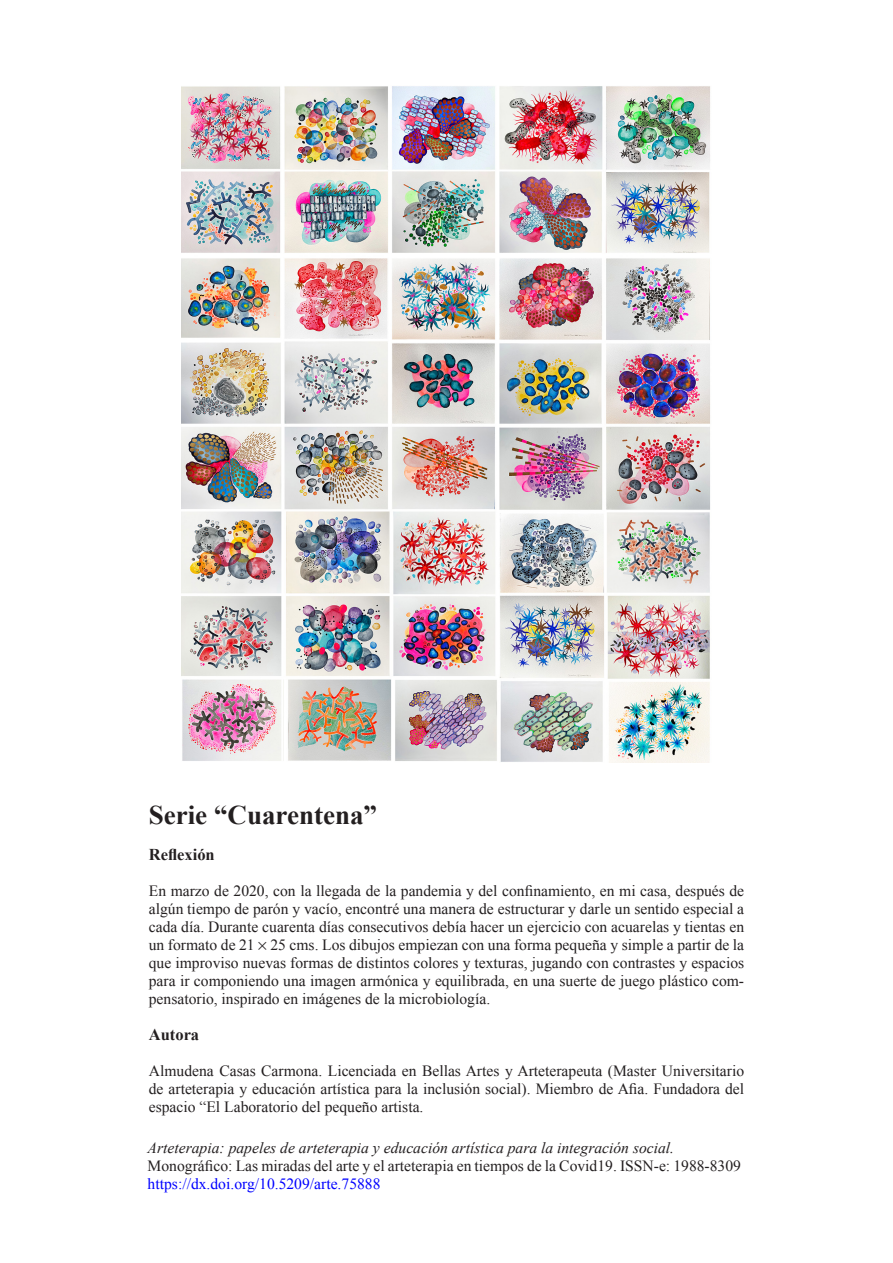
<style>
.page{position:relative;width:893px;height:1263px;background:#fff}
.page>*{position:absolute;margin:0;border:0;box-sizing:border-box;transform-origin:0 0}
.t1{font:700 27px "Times New Roman";color:#231f20}
.t2{font:700 16.5px "Times New Roman";color:#231f20}
.t3{font:15.6px/18px "Times New Roman";color:#231f20;text-align:justify}
.t4{font:italic 15.6px "Times New Roman";color:#231f20}
.t5{font:15.6px "Times New Roman";color:#00f}
.s1{font-family:"Anaya Math 1"}
</style>
<div class="page">
<img style="left:182px;top:86px;width:528px;height:676px">
<h1 class="t1" style="left:149px;top:797px;width:230px">Serie “Cuarentena”</h1>
<p class="t2" style="left:149px;top:843px;width:67px">Reflexión</p>
<p class="t3" style="left:149px;top:882px;width:597px">En marzo de 2020, con la llegada de la pandemia y del confinamiento, en mi casa, después de algún tiempo de parón y vacío, encontré una manera de estructurar y darle un sentido especial a cada día. Durante cuarenta días consecutivos debía hacer un ejercicio con acuarelas y tientas en un formato de 21 <span class="s1">Ò</span> 25 cms. Los dibujos empiezan con una forma pequeña y simple a partir de la que improviso nuevas formas de distintos colores y texturas, jugando con contrastes y espacios para ir componiendo una imagen armónica y equilibrada, en una suerte de juego plástico com&shy;pensatorio, inspirado en imágenes de la microbiología.</p>
<p class="t2" style="left:149px;top:1023px;width:52px">Autora</p>
<p class="t3" style="left:149px;top:1061px;width:597px">Almudena Casas Carmona. Licenciada en Bellas Artes y Arteterapeuta (Master Universitario de arteterapia y educación artística para la inclusión social). Miembro de Afia. Fundadora del espacio “El Laboratorio del pequeño artista.</p>
<p class="t4" style="left:148px;top:1136px;width:528px">Arteterapia: papeles de arteterapia y educación artística para la integración social.</p>
<p class="t3" style="left:148px;top:1156px;width:595px">Monográfico: Las miradas del arte y el arteterapia en tiempos de la Covid19. ISSN-e: 1988-8309</p>
<p class="t5" style="left:148px;top:1173px;width:234px">https://dx.doi.org/10.5209/arte.75888</p>
</div>
